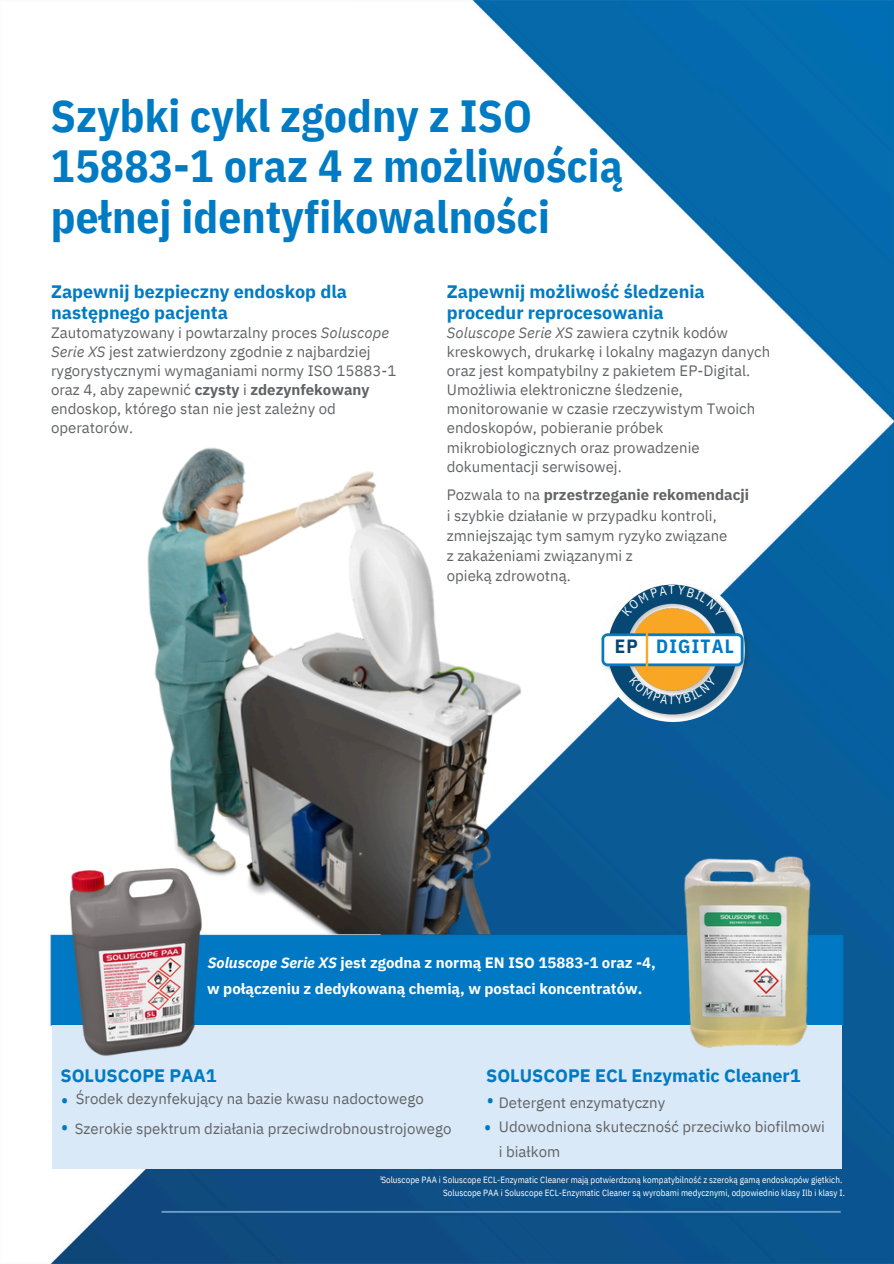
<style>
.page{position:relative;width:894px;height:1264px;background:#fff}
.page>*{position:absolute;margin:0;border:0;box-sizing:border-box;transform-origin:0 0}
.t1{font:700 45px/50.7px "IBM Plex Sans Cond";letter-spacing:.005em;color:#007bc3}
.t2{font:22.5px "Open Sans";color:#007bc3}
.t3{font:700 19.05px "IBM Plex Sans Cond";letter-spacing:.065em;color:#007bc3}
.t4{font:700 19.05px "IBM Plex Sans Cond";color:#064773}
.t5{font:700 18px/20.2px "IBM Plex Sans";color:#007bc3}
.t6{font:15px/19.2px "IBM Plex Sans";color:#626366}
.t7{font:700 15px "IBM Plex Sans";color:#fff}
.t8{font:9px "IBM Plex Sans Cond";letter-spacing:.005em;color:#fff}
.t9{font:5.25px "IBM Plex Sans Cond";color:#fff}
.s1{font-style:italic}
.s2{font-weight:700}
</style>
<div class="page">
<img style="left:50px;top:0;width:843px;height:1263px">
<img style="left:91px;top:440px;width:434px;height:494px">
<div style="left:52px;top:1025px;width:789px;height:143px;background:#d9e9f7"></div>
<img style="left:60px;top:861px;width:148px;height:195px">
<img style="left:675px;top:848px;width:140px;height:200px">
<img style="left:594px;top:577px;width:156px;height:144px">
<svg style="left:629px;top:676px;width:87px;height:28px;background:#6a796f"></svg>
<svg style="left:621px;top:585px;width:103px;height:32px"></svg>
<h4 class="t1" style="left:51px;top:90px;width:573px">Szybki cykl zgodny z ISO<br>15883-1 oraz 4 z możliwością pełnej identyfikowalności</h4>
<h6 class="t5" style="left:51px;top:281px;width:297px">Zapewnij bezpieczny endoskop dla następnego pacjenta</h6>
<h6 class="t6" style="left:51px;top:322px;width:347px">Zautomatyzowany i powtarzalny proces <span class="s1">Soluscope Serie XS</span> jest zatwierdzony zgodnie z najbardziej rygorystycznymi wymaganiami normy ISO 15883-1 oraz 4, aby zapewnić <span class="s2">czysty</span> i <span class="s2">zdezynfekowany </span>endoskop, którego stan nie jest zależny od operatorów.</h6>
<h6 class="t5" style="left:446px;top:281px;width:259px">Zapewnij możliwość śledzenia procedur reprocesowania</h6>
<h6 class="t6" style="left:446px;top:322px;width:325px"><span class="s1">Soluscope Serie XS</span> zawiera czytnik kodów kreskowych, drukarkę i lokalny magazyn danych oraz jest kompatybilny z pakietem EP-Digital.<br>Umożliwia elektroniczne śledzenie, monitorowanie w czasie rzeczywistym Twoich endoskopów, pobieranie próbek mikrobiologicznych oraz prowadzenie dokumentacji serwisowej.</h6>
<h6 class="t6" style="left:446px;top:484px;width:304px;line-height:20.2px">Pozwala to na <span class="s2">przestrzeganie rekomendacji </span>i szybkie działanie w przypadku kontroli, zmniejszając tym samym ryzyko związane<br>z zakażeniami związanymi z</h6>
<p class="t6" style="left:446px;top:565px;width:125px">opieką zdrowotną.</p>
<p class="t4" style="left:614px;top:633px;width:25px">EP</p>
<p class="t3" style="left:656px;top:633px;width:79px">DIGITAL</p>
<p class="t7" style="left:208px;top:952px;width:449px"><span class="s1">Soluscope Serie XS</span> jest zgodna z normą EN ISO 15883-1 oraz -4,</p>
<p class="t7" style="left:207px;top:978px;width:436px">w połączeniu z dedykowaną chemią, w postaci koncentratów.</p>
<p class="t5" style="left:486px;top:1065px;width:316px">SOLUSCOPE ECL Enzymatic Cleaner1</p>
<p class="t2" style="left:486px;top:1085px;width:10px">•</p>
<h1 class="t5" style="left:60px;top:1065px;width:158px">SOLUSCOPE PAA1</h1>
<h1 class="t2" style="left:60px;top:1085px;width:10px">•</h1>
<p class="t6" style="left:76px;top:1089px;width:349px">Środek dezynfekujący na bazie kwasu nadoctowego</p>
<p class="t6" style="left:498px;top:1089px;width:327px;line-height:24.8px">Detergent enzymatyczny<br>Udowodniona skuteczność przeciwko biofilmowi i białkom</p>
<p class="t6" style="left:75px;top:1118px;width:378px">Szerokie spektrum działania przeciwdrobnoustrojowego</p>
<p class="t2" style="left:60px;top:1111px;width:10px">•</p>
<p class="t2" style="left:483px;top:1112px;width:10px">•</p>
<p class="t9" style="left:379px;top:1174px;width:4px">1</p>
<p class="t8" style="left:381px;top:1173px;width:462px">Soluscope PAA i Soluscope ECL-Enzymatic Cleaner mają potwierdzoną kompatybilność z szeroką gamą endoskopów giętkich.</p>
<p class="t8" style="left:443px;top:1187px;width:403px">Soluscope PAA i Soluscope ECL-Enzymatic Cleaner są wyrobami medycznymi, odpowiednio klasy Ilb i klasy I.</p>
</div>
